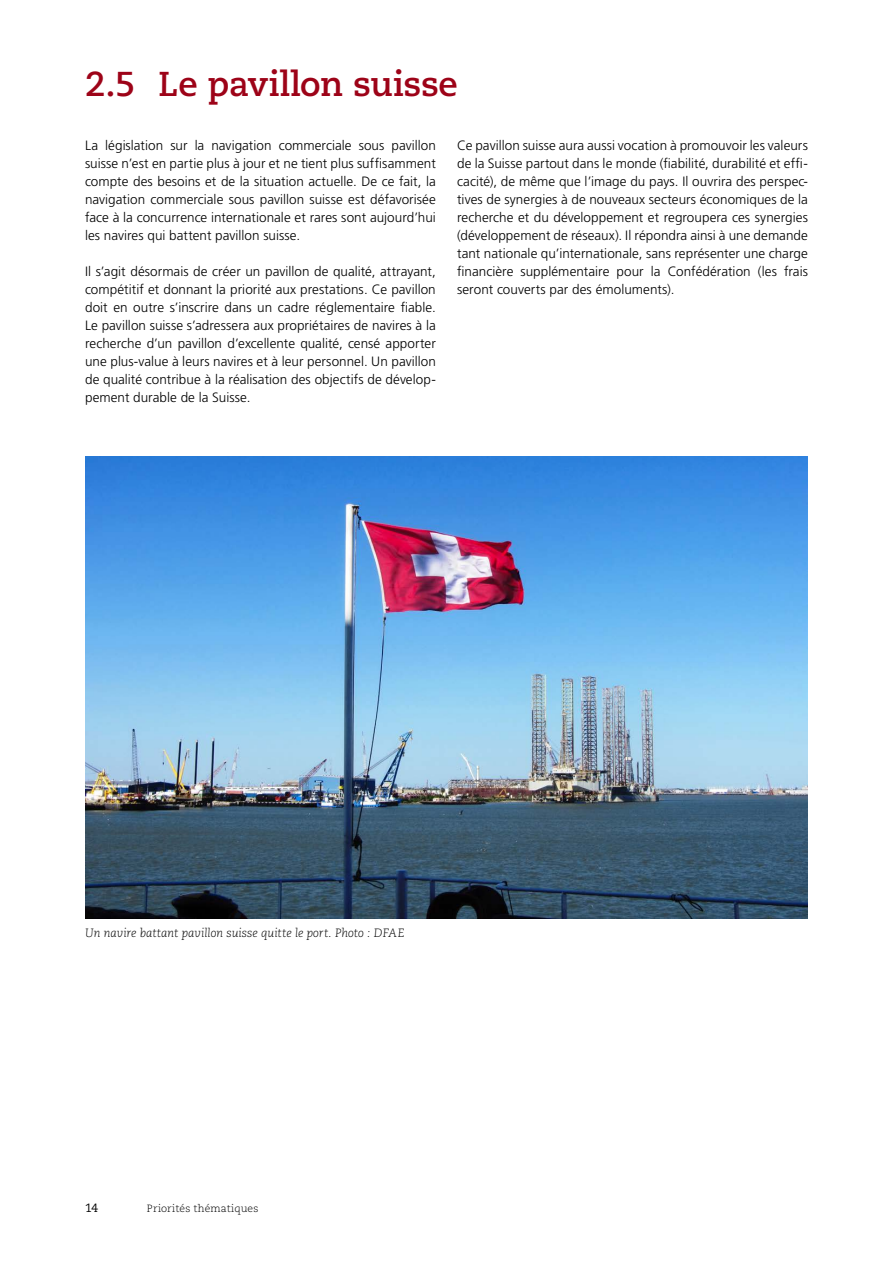
<style>
.page{position:relative;width:893px;height:1263px;background:#fff}
.page>*{position:absolute;margin:0;border:0;box-sizing:border-box;transform-origin:0 0}
._3_Zwischentitel_21{font:700 34.5px "Caecilia LT Pro 75";letter-spacing:-.015em;color:#9d0318}
._4_Lauftext_9pt{font:300 13.5px/18px "Frutiger LT Pro";letter-spacing:.005em;color:#000;text-align:justify}
._4_Legende{font:italic 300 12px "Caecilia LT Pro 46";letter-spacing:-.005em;color:#000}
.t1{font:12px "Caecilia LT Pro 55 Roman";color:#000}
.t2{font:300 10.5px "Caecilia LT Pro 45";letter-spacing:.01em;color:#000}
</style>
<div class="page">
<img style="left:85px;top:456px;width:723px;height:462px">
<p class="_3_Zwischentitel_21" style="left:85px;top:61px;width:374px">2.5 Le pavillon suisse</p>
<p class="_4_Lauftext_9pt" style="left:85px;top:137px;width:352px">La législation sur la navigation commerciale sous pavillon suisse n’est en partie plus à jour et ne tient plus suffisamment compte des besoins et de la situation actuelle. De ce fait, la navigation commerciale sous pavillon suisse est défavorisée face à la concurrence internationale et rares sont aujourd’hui les navires qui battent pavillon suisse.</p>
<p class="_4_Lauftext_9pt" style="left:85px;top:263px;width:352px">Il s’agit désormais de créer un pavillon de qualité, attrayant, compétitif et donnant la priorité aux prestations. Ce pavillon doit en outre s’inscrire dans un cadre réglementaire fiable.<br>Le pavillon suisse s’adressera aux propriétaires de navires à la recherche d’un pavillon d’excellente qualité, censé apporter une plus-value à leurs navires et à leur personnel. Un pavillon de qualité contribue à la réalisation des objectifs de dévelop&shy;pement durable de la Suisse.</p>
<p class="_4_Lauftext_9pt" style="left:457px;top:137px;width:352px">Ce pavillon suisse aura aussi vocation à promouvoir les valeurs de la Suisse partout dans le monde (fiabilité, durabilité et effi&shy;cacité), de même que l’image du pays. Il ouvrira des perspec&shy;tives de synergies à de nouveaux secteurs économiques de la recherche et du développement et regroupera ces synergies (développement de réseaux). Il répondra ainsi à une demande tant nationale qu’internationale, sans représenter une charge financière supplémentaire pour la Confédération (les frais seront couverts par des émoluments).</p>
<p class="_4_Legende" style="left:85px;top:926px;width:321px">Un navire battant pavillon suisse quitte le port. Photo : DFAE</p>
<p class="t1" style="left:85px;top:1200px;width:14px">14</p>
<p class="t2" style="left:147px;top:1202px;width:113px">Priorités thématiques</p>
</div>
